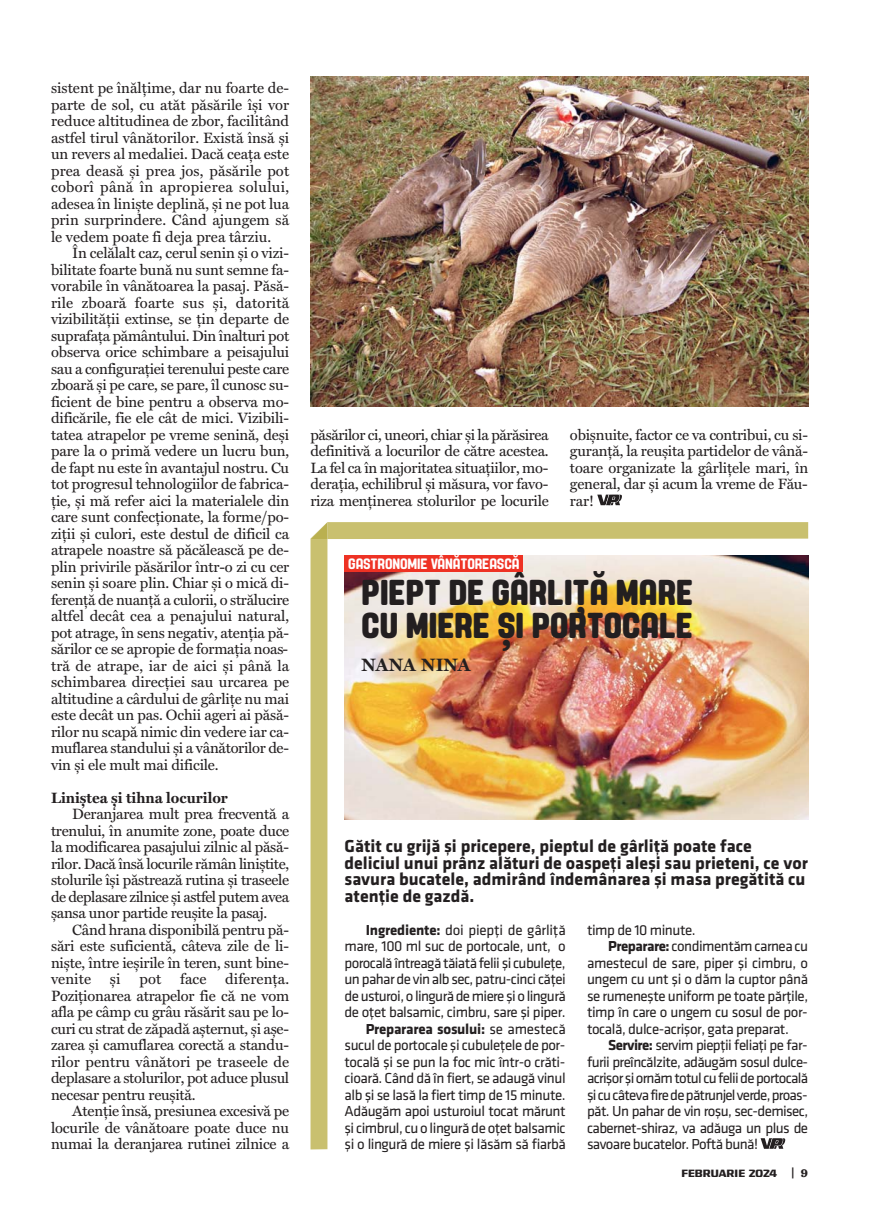
<style>
.page{position:relative;width:872px;height:1212px;background:#fff}
.page>*{position:absolute;margin:0;border:0;box-sizing:border-box;transform-origin:0 0}
.t1{font:700 condensed 36px/33px "Yoshida Soft";color:#231f20}
.t2{font:700 18px/16.5px "Klavika Rom";color:#231f20}
.t3{font:700 18px "Miller Text";letter-spacing:-.01em;color:#231f20}
.t4{font:15px/16.5px "Miller Text";letter-spacing:-.015em;color:#231f20;text-align:justify}
.t5{font:15px/16.5px "Klavika Rom";letter-spacing:-.03em;color:#231f20;text-align:right}
.t6{font:15px "Klavika Rom";letter-spacing:-.05em;color:#231f20}
.t7{font:700 15px "Miller Text";color:#231f20}
.t8{font:600 condensed 15px "Yoshida Soft";letter-spacing:-.01em;color:#fff}
.t9{font:700 10.5px "Isotope";letter-spacing:-.05em;color:#231f20}
.s1{font-weight:700}
.s2{font-family:"Sentinel Rom";font-weight:900;font-size:12px}
</style>
<div class="page">
<svg style="left:597px;top:494px;width:25px;height:12px"></svg>
<img style="left:311px;top:77px;width:497px;height:330px">
<img style="left:310px;top:522px;width:498px;height:627px">
<div style="left:344px;top:555px;width:179px;height:17px;background:#ee3224"></div>
<p class="t4" style="left:51px;top:81px;width:240px">sistent pe înălțime, dar nu foarte de&shy;parte de sol, cu atăt păsările își vor reduce altitudinea de zbor, facilitând astfel tirul vânătorilor. Există însă și un revers al medaliei. Dacă ceața este prea deasă și prea jos, păsările pot coborî până în apropierea solului, adesea în liniște deplină, și ne pot lua prin surprindere. Când ajungem să le vedem poate fi deja prea târziu.</p>
<p class="t4" style="left:51px;top:246px;width:240px;text-indent:21px">În celălalt caz, cerul senin și o vizi&shy;bilitate foarte bună nu sunt semne fa&shy;vorabile în vânătoarea la pasaj. Păsă&shy;rile zboară foarte sus și, datorită vizibilității extinse, se țin departe de suprafața pământului. Din înalturi pot observa orice schimbare a peisajului sau a configurației terenului peste care zboară și pe care, se pare, îl cunosc su&shy;ficient de bine pentru a observa mo&shy;dificările, fie ele cât de mici. Vizibili&shy;tatea atrapelor pe vreme senină, deși pare la o primă vedere un lucru bun, de fapt nu este în avantajul nostru. Cu tot progresul tehnologiilor de fabrica&shy;ție, și mă refer aici la materialele din care sunt confecționate, la forme/po&shy;ziții și culori, este destul de dificil ca atrapele noastre să păcălească pe de&shy;plin privirile păsărilor într-o zi cu cer senin și soare plin. Chiar și o mică di&shy;ferență de nuanță a culorii, o strălucire altfel decât cea a penajului natural, pot atrage, în sens negativ, atenția pă&shy;sărilor ce se apropie de formația noas&shy;tră de atrape, iar de aici și până la schimbarea direcției sau urcarea pe altitudine a cârdului de gârlițe nu mai este decât un pas. Ochii ageri ai păsă&shy;rilor nu scapă nimic din vedere iar ca&shy;muflarea standului și a vânătorilor de&shy;vin și ele mult mai dificile.</p>
<p class="t7" style="left:51px;top:791px;width:178px">Liniștea și tihna locurilor</p>
<p class="t4" style="left:51px;top:807px;width:240px;text-indent:21px">Deranjarea mult prea frecventă a trenului, în anumite zone, poate duce la modificarea pasajului zilnic al păsă&shy;rilor. Dacă însă locurile rămân liniștite, stolurile își păstrează rutina și traseele de deplasare zilnice și astfel putem avea șansa unor partide reușite la pasaj.</p>
<p class="t4" style="left:51px;top:922px;width:239px;text-indent:21px">Când hrana disponibilă pentru pă&shy;sări este suficientă, câteva zile de li&shy;niște, între ieșirile în teren, sunt bine&shy;venite</p>
<p class="t4" style="left:51px;top:972px;width:240px;text-indent:174px">diferența.<br>Pozi ționarea atrapelor fie că ne vom afla pe câmp cu grâu răsărit sau pe lo&shy;curi cu strat de zăpadă așternut, și așe&shy;zarea și camuflarea corectă a standu&shy;rilor pentru vânători pe traseele de deplasare a stolurilor, pot aduce plusul necesar pentru reușită.</p>
<p class="t4" style="left:51px;top:1104px;width:240px;text-indent:21px">Atenție însă, presiunea excesivă pe locurile de vânătoare poate duce nu numai la deranjarea rutinei zilnice a</p>
<p class="t4" style="left:110px;top:972px;width:12px">și</p>
<p class="t4" style="left:139px;top:972px;width:23px">pot</p>
<p class="t4" style="left:180px;top:972px;width:28px">face</p>
<p class="t4" style="left:310px;top:427px;width:240px">păsărilor ci, uneori, chiar și la părăsirea definitivă a locurilor de către acestea.<br>La fel ca în majoritatea situațiilor, mo&shy;derația, echilibrul și măsura, vor favo&shy;riza menținerea stolurilor pe locurile</p>
<p class="t4" style="left:570px;top:427px;width:240px">obișnuite, factor ce va contribui, cu si&shy;guranță, la reușita partidelor de vână&shy;toare organizate la gârlițele mari, în general, dar și acum la vreme de Fău&shy;rar!</p>
<p class="t8" style="left:348px;top:558px;width:173px">GASTRONOMIE VÂNĂTOREASCĂ</p>
<h1 class="t1" style="left:361px;top:579px;width:333px">PIEPT DE GÂRLIȚĂ MARE<br>CU MIERE ȘI PORTOCALE</h1>
<p class="t3" style="left:361px;top:657px;width:111px">NANA NINA</p>
<p class="t2" style="left:344px;top:839px;width:465px">Gătit cu grijă și pricepere, pieptul de gârliță poate face deliciul unui prânz alături de oaspeți aleși sau prieteni, ce vor savura bucatele, admirând îndemânarea și masa pregătită cu atenție de gazdă.</p>
<p class="t5" style="left:344px;top:923px;width:223px"><span class="s1">Ingrediente:</span> doi piepți de gârliță mare, 100 ml suc de portocale, unt, o porocală întreagă tăiată felii și cubulețe, un pahar de vin alb sec, patru-cinci căței de usturoi, o lingură de miere și o lingură de oțet balsamic, cimbru, sare și piper.<br><span class="s1">Prepararea sosului:</span> se amestecă sucul de portocale și cubulețele de por&shy;tocală și se pun la foc mic într-o crăti&shy;cioară. Când dă în fiert, se adaugă vinul alb și se lasă la fiert timp de 15 minute.<br>Adăugăm apoi usturoiul tocat mărunt și cimbrul, cu o lingură de oțet balsamic și o lingură de miere și lăsăm să fiarbă</p>
<p class="t5" style="left:587px;top:923px;width:110px">timp de 10 minute.</p>
<p class="t5" style="left:608px;top:939px;width:201px"><span class="s1">Preparare:</span> condimentăm carnea cu</p>
<p class="t5" style="left:587px;top:956px;width:223px">amestecul de sare, piper și cimbru, o</p>
<p class="t5" style="left:587px;top:972px;width:223px">ungem cu unt și o dăm la cuptor până</p>
<p class="t5" style="left:587px;top:989px;width:223px">se rumenește uniform pe toate părțile,</p>
<p class="t5" style="left:587px;top:1005px;width:222px">timp în care o ungem cu sosul de por-</p>
<p class="t5" style="left:587px;top:1022px;width:203px">tocală, dulce-acrișor, gata preparat.</p>
<p class="t5" style="left:608px;top:1038px;width:201px"><span class="s1">Servire:</span> servim piepții feliați pe far-</p>
<p class="t5" style="left:587px;top:1055px;width:223px">furii preîncălzite, adăugăm sosul dulce-</p>
<p class="t5" style="left:587px;top:1071px;width:223px">acrișor și ornăm totul cu felii de portocală</p>
<p class="t6" style="left:587px;top:1089px;width:222px">și cu câteva fire de pătrunjel verde, proas-</p>
<p class="t5" style="left:587px;top:1104px;width:223px">păt. Un pahar de vin roșu, sec-demisec,</p>
<p class="t5" style="left:587px;top:1121px;width:223px">cabernet-shiraz, va adăuga un plus de</p>
<p class="t5" style="left:587px;top:1137px;width:172px">savoare bucatelor. Poftă bună!</p>
<p class="t9" style="left:681px;top:1169px;width:128px">FEBRUARIE 2024 <span class="s2">| 9</span></p>
</div>
